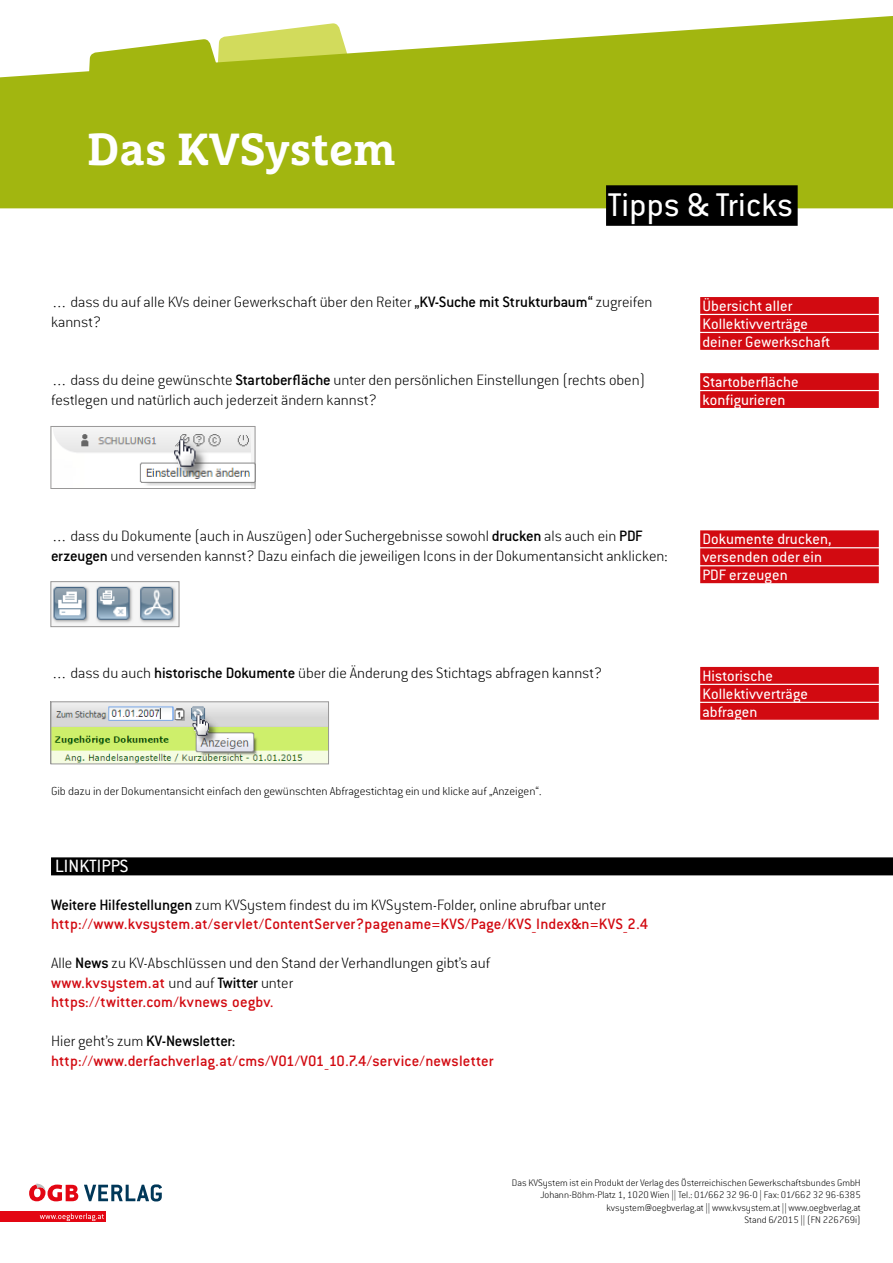
<style>
.page{position:relative;width:893px;height:1263px;background:#fff}
.page>*{position:absolute;margin:0;border:0;box-sizing:border-box;transform-origin:0 0}
.t1{font:700 45px "Marselis Slab OT";color:#fff}
.t2{font:36px "Conduit ITC Std";letter-spacing:.01em;color:#fff}
.t3{font:19.5px "Conduit ITC Std";letter-spacing:.01em;color:#fff}
.t4{font:200 16.5px/19.5px "Conduit ITC Std";color:#000}
.t5{font:500 16.5px/19.5px "Conduit ITC Std";letter-spacing:.005em;color:#d20a11}
.t6{font:16.5px/18px "Conduit ITC Std";letter-spacing:.01em;color:#fff}
.t7{font:200 12.75px "Conduit ITC Std";color:#000}
.t8{font:200 10.5px/12.6px "Conduit ITC Std";color:#000;text-align:right}
.s1{font-weight:500}
.s2{color:#000}
.s3{font-weight:200;color:#000}
.s4{font-weight:500;color:#d20a11}
</style>
<div class="page">
<svg style="left:0;top:16px;width:893px;height:192px;background:#adbe2c"></svg>
<div style="left:606px;top:185px;width:192px;height:41px;background:#000"></div>
<svg style="left:87px;top:23px;width:269px;height:94px"></svg>
<div style="left:700px;top:297px;width:179px;height:17px;background:#d20a11"></div>
<div style="left:700px;top:315px;width:179px;height:17px;background:#d20a11"></div>
<div style="left:700px;top:333px;width:179px;height:17px;background:#d20a11"></div>
<div style="left:700px;top:373px;width:179px;height:17px;background:#d20a11"></div>
<div style="left:700px;top:391px;width:179px;height:17px;background:#d20a11"></div>
<div style="left:700px;top:530px;width:179px;height:17px;background:#d20a11"></div>
<div style="left:700px;top:548px;width:179px;height:17px;background:#d20a11"></div>
<div style="left:700px;top:566px;width:179px;height:17px;background:#d20a11"></div>
<div style="left:700px;top:667px;width:179px;height:17px;background:#d20a11"></div>
<div style="left:700px;top:685px;width:179px;height:17px;background:#d20a11"></div>
<div style="left:700px;top:703px;width:179px;height:17px;background:#d20a11"></div>
<img style="left:53px;top:429px;width:200px;height:57px">
<div style="left:51px;top:426px;width:204px;height:63px;border:1px solid #999898"></div>
<img style="left:53px;top:704px;width:274px;height:58px">
<div style="left:51px;top:702px;width:278px;height:62px;border:1px solid #999898"></div>
<img style="left:53px;top:585px;width:124px;height:39px">
<div style="left:51px;top:581px;width:128px;height:46px;border:1px solid #999898"></div>
<div style="left:51px;top:857px;width:842px;height:18px;background:#000"></div>
<div style="left:0;top:1211px;width:106px;height:11px;background:#e30613"></div>
<svg style="left:40px;top:1213px;width:64px;height:8px"></svg>
<svg style="left:29px;top:1183px;width:49px;height:18px"></svg>
<svg style="left:84px;top:1184px;width:78px;height:17px"></svg>
<h1 class="t1" style="left:87px;top:121px;width:310px">Das KVSystem</h1>
<h2 class="t2" style="left:608px;top:183px;width:186px">Tipps &amp; Tricks</h2>
<p class="t4" style="left:51px;top:292px;width:603px">… dass du auf alle KVs deiner Gewerkschaft über den Reiter <span class="s1">„KV-Suche mit Strukturbaum“</span> zugreifen kannst?</p>
<p class="t4" style="left:51px;top:370px;width:596px">… dass du deine gewünschte <span class="s1">Startoberfläche</span> unter den persönlichen Einstellungen (rechts oben) festlegen und natürlich auch jederzeit ändern kannst?</p>
<p class="t6" style="left:702px;top:296px;width:129px">Übersicht aller<br>Kollektivverträge deiner Gewerkschaft</p>
<p class="t6" style="left:702px;top:372px;width:98px">Startoberfläche konfigurieren</p>
<p class="t4" style="left:51px;top:526px;width:618px">… dass du Dokumente (auch in Auszügen) oder Suchergebnisse sowohl <span class="s1">drucken</span> als auch ein <span class="s1">PDF erzeugen</span> und versenden kannst? Dazu einfach die jeweiligen Icons in der Dokumentansicht anklicken:</p>
<p class="t4" style="left:51px;top:663px;width:553px">… dass du auch <span class="s1">historische Dokumente</span> über die Änderung des Stichtags abfragen kannst?</p>
<p class="t7" style="left:51px;top:783px;width:492px">Gib dazu in der Dokumentansicht einfach den gewünschten Abfragestichtag ein und klicke auf „Anzeigen“.</p>
<p class="t3" style="left:55px;top:854px;width:75px">LINKTIPPS</p>
<p class="t5" style="left:51px;top:894px;width:599px"><span class="s2">Weitere Hilfestellungen</span> <span class="s3">zum KVSystem findest du im KVSystem-Folder, online abrufbar unter </span>http://www.kvsystem.at/servlet/ContentServer?pagename=KVS/Page/KVS_Index&amp;n=KVS_2.4</p>
<p class="t4" style="left:51px;top:953px;width:441px">Alle <span class="s1">News</span> zu KV-Abschlüssen und den Stand der Verhandlungen gibt’s auf <span class="s4">www.kvsystem.at</span> und auf <span class="s1">Twitter</span> unter <span class="s4">https://twitter.com/kvnews_oegbv.</span></p>
<p class="t5" style="left:51px;top:1031px;width:444px"><span class="s3">Hier geht’s zum</span> <span class="s2">KV-Newsletter: </span>http://www.derfachverlag.at/cms/V01/V01_10.7.4/service/newsletter</p>
<p class="t6" style="left:702px;top:530px;width:131px">Dokumente drucken, versenden oder ein<br>PDF erzeugen</p>
<p class="t6" style="left:702px;top:666px;width:107px">Historische<br>Kollektivverträge abfragen</p>
<p class="t8" style="left:512px;top:1176px;width:350px">Das KVSystem ist ein Produkt der Verlag des Österreichischen Gewerkschaftsbundes GmbH Johann-Böhm-Platz 1, 1020 Wien || Tel.: 01/662 32 96-0 | Fax: 01/662 32 96-6385 kvsystem@oegbverlag.at || www.kvsystem.at || www.oegbverlag.at<br>Stand 6/2015 || (FN 226769i)</p>
</div>
